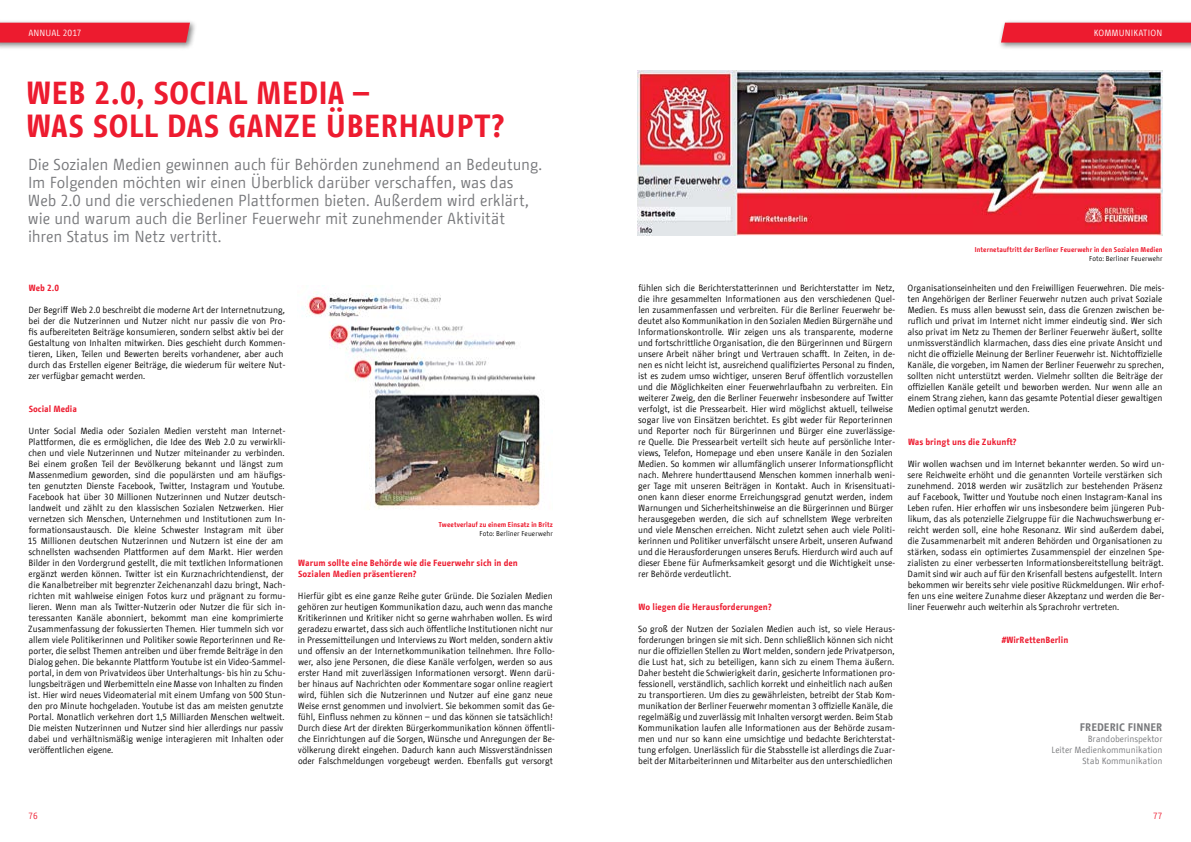
<style>
.page{position:relative;width:1191px;height:842px;background:#fff}
.page>*{position:absolute;margin:0;border:0;box-sizing:border-box;transform-origin:0 0}
.t1{font:700 32px/33px "BMF Change Sans Condensed";color:#ed1b2f}
.t2{font:16px/18px "BMF Change Sans Condensed";letter-spacing:-.005em;color:#77787b}
.t3{font:700 11px "BMF Change Sans Condensed";letter-spacing:-.005em;color:#77787b}
.t4{font:9px/11px "BMF Change Sans Condensed";color:#000}
.t5{font:700 9px/11px "BMF Change Sans Condensed";color:#ed1b2f}
.t6{font:9px/11px "BMF Change Sans Condensed";color:#77787b;text-align:right}
.t7{font:9px "BMF Change Sans Condensed";letter-spacing:.015em;color:#fff}
.t8{font:9px "BMF Change Sans Condensed";color:#ed1b2f}
.t9{font:700 7px "BMF Change";letter-spacing:.02em;color:#ed1b2f}
.t10{font:7px "BMF Change";letter-spacing:.015em;color:#000}
</style>
<div class="page">
<img style="left:637px;top:71px;width:525px;height:165px">
<img style="left:302px;top:291px;width:239px;height:218px">
<div style="left:0;top:19px;width:197px;height:31px;background:#000;opacity:.5"></div>
<div style="left:0;top:23px;width:190px;height:20px;background:#ed1b2f"></div>
<div style="left:997px;top:19px;width:194px;height:31px;background:#000;opacity:.5"></div>
<div style="left:1001px;top:23px;width:190px;height:20px;background:#ed1b2f"></div>
<p class="t7" style="left:28px;top:27px;width:55px">ANNUAL 2017</p>
<p class="t7" style="left:1093px;top:27px;width:70px">KOMMUNIKATION</p>
<h1 class="t1" style="left:26px;top:75px;width:479px">WEB 2.0, SOCIAL MEDIA –<br>WAS SOLL DAS GANZE ÜBERHAUPT?</h1>
<p class="t2" style="left:28px;top:155px;width:515px">Die Sozialen Medien gewinnen auch für Behörden zunehmend an Bedeutung.<br>Im Folgenden möchten wir einen Überblick darüber verschaffen, was das Web 2.0 und die verschiedenen Plattformen bieten. Außerdem wird erklärt, wie und warum auch die Berliner Feuerwehr mit zunehmender Aktivität ihren Status im Netz vertritt.</p>
<p class="t5" style="left:29px;top:282px;width:32px">Web 2.0</p>
<p class="t4" style="left:28px;top:304px;width:259px">Der Begriff Web 2.0 beschreibt die moderne Art der Internetnutzung, bei der die Nutzerinnen und Nutzer nicht nur passiv die von Pro&shy;fis aufbereiteten Beiträge konsumieren, sondern selbst aktiv bei der Gestaltung von Inhalten mitwirken. Dies geschieht durch Kommen&shy;tieren, Liken, Teilen und Bewerten bereits vorhandener, aber auch durch das Erstellen eigener Beiträge, die wiederum für weitere Nut&shy;zer verfügbar gemacht werden.</p>
<p class="t5" style="left:29px;top:403px;width:50px">Social Media</p>
<p class="t4" style="left:28px;top:425px;width:259px">Unter Social Media oder Sozialen Medien versteht man Internet-Plattformen, die es ermöglichen, die Idee des Web 2.0 zu verwirkli&shy;chen und viele Nutzerinnen und Nutzer miteinander zu verbinden.<br>Bei einem großen Teil der Bevölkerung bekannt und längst zum Massenmedium geworden, sind die populärsten und am häufigs&shy;ten genutzten Dienste Facebook, Twitter, Instagram und Youtube.<br>Facebook hat über 30 Millionen Nutzerinnen und Nutzer deutsch&shy;landweit und zählt zu den klassischen Sozialen Netzwerken. Hier vernetzen sich Menschen, Unternehmen und Institutionen zum In&shy;formationsaustausch. Die kleine Schwester Instagram mit über 15 Millionen deutschen Nutzerinnen und Nutzern ist eine der am schnellsten wachsenden Plattformen auf dem Markt. Hier werden Bilder in den Vordergrund gestellt, die mit textlichen Informationen ergänzt werden können. Twitter ist ein Kurznachrichtendienst, der die Kanalbetreiber mit begrenzter Zeichenanzahl dazu bringt, Nach&shy;richten mit wahlweise einigen Fotos kurz und prägnant zu formu&shy;lieren. Wenn man als Twitter-Nutzerin oder Nutzer die für sich in&shy;teressanten Kanäle abonniert, bekommt man eine komprimierte Zusammenfassung der fokussierten Themen. Hier tummeln sich vor allem viele Politikerinnen und Politiker sowie Reporterinnen und Re&shy;porter, die selbst Themen antreiben und über fremde Beiträge in den Dialog gehen. Die bekannte Plattform Youtube ist ein Video-Sammel&shy;portal, in dem von Privatvideos über Unterhaltungs- bis hin zu Schu&shy;lungsbeiträgen und Werbemitteln eine Masse von Inhalten zu finden ist. Hier wird neues Videomaterial mit einem Umfang von 500 Stun&shy;den pro Minute hochgeladen. Youtube ist das am meisten genutzte Portal. Monatlich verkehren dort 1,5 Milliarden Menschen weltweit.<br>Die meisten Nutzerinnen und Nutzer sind hier allerdings nur passiv dabei und verhältnismäßig wenige interagieren mit Inhalten oder veröffentlichen eigene.</p>
<p class="t9" style="left:438px;top:520px;width:116px">Tweetverlauf zu einem Einsatz in Britz</p>
<p class="t10" style="left:479px;top:529px;width:75px">Foto: Berliner Feuerwehr</p>
<p class="t5" style="left:298px;top:557px;width:221px">Warum sollte eine Behörde wie die Feuerwehr sich in den<br>Sozialen Medien präsentieren?</p>
<p class="t4" style="left:298px;top:590px;width:259px">Hierfür gibt es eine ganze Reihe guter Gründe. Die Sozialen Medien gehören zur heutigen Kommunikation dazu, auch wenn das manche Kritikerinnen und Kritiker nicht so gerne wahrhaben wollen. Es wird geradezu erwartet, dass sich auch öffentliche Institutionen nicht nur in Pressemitteilungen und Interviews zu Wort melden, sondern aktiv und offensiv an der Internetkommunikation teilnehmen. Ihre Follo&shy;wer, also jene Personen, die diese Kanäle verfolgen, werden so aus erster Hand mit zuverlässigen Informationen versorgt. Wenn darü&shy;ber hinaus auf Nachrichten oder Kommentare sogar online reagiert wird, fühlen sich die Nutzerinnen und Nutzer auf eine ganz neue Weise ernst genommen und involviert. Sie bekommen somit das Ge&shy;fühl, Einfluss nehmen zu können – und das können sie tatsächlich!<br>Durch diese Art der direkten Bürgerkommunikation können öffentli&shy;che Einrichtungen auf die Sorgen, Wünsche und Anregungen der Be&shy;völkerung direkt eingehen. Dadurch kann auch Missverständnissen oder Falschmeldungen vorgebeugt werden. Ebenfalls gut versorgt</p>
<p class="t4" style="left:638px;top:282px;width:259px">fühlen sich die Berichterstatterinnen und Berichterstatter im Netz, die ihre gesammelten Informationen aus den verschiedenen Quel&shy;len zusammenfassen und verbreiten. Für die Berliner Feuerwehr be&shy;deutet also Kommunikation in den Sozialen Medien Bürgernähe und Informationskontrolle. Wir zeigen uns als transparente, moderne und fortschrittliche Organisation, die den Bürgerinnen und Bürgern unsere Arbeit näher bringt und Vertrauen schafft. In Zeiten, in de&shy;nen es nicht leicht ist, ausreichend qualifiziertes Personal zu finden, ist es zudem umso wichtiger, unseren Beruf öffentlich vorzustellen und die Möglichkeiten einer Feuerwehrlaufbahn zu verbreiten. Ein weiterer Zweig, den die Berliner Feuerwehr insbesondere auf Twitter verfolgt, ist die Pressearbeit. Hier wird möglichst aktuell, teilweise sogar live von Einsätzen berichtet. Es gibt weder für Reporterinnen und Reporter noch für Bürgerinnen und Bürger eine zuverlässige&shy;re Quelle. Die Pressearbeit verteilt sich heute auf persönliche Inter&shy;views, Telefon, Homepage und eben unsere Kanäle in den Sozialen Medien. So kommen wir allumfänglich unserer Informationspflicht nach. Mehrere hunderttausend Menschen kommen innerhalb weni&shy;ger Tage mit unseren Beiträgen in Kontakt. Auch in Krisensituati&shy;onen kann dieser enorme Erreichungsgrad genutzt werden, indem Warnungen und Sicherheitshinweise an die Bürgerinnen und Bürger herausgegeben werden, die sich auf schnellstem Wege verbreiten und viele Menschen erreichen. Nicht zuletzt sehen auch viele Politi&shy;kerinnen und Politiker unverfälscht unsere Arbeit, unseren Aufwand und die Herausforderungen unseres Berufs. Hierdurch wird auch auf dieser Ebene für Aufmerksamkeit gesorgt und die Wichtigkeit unse&shy;rer Behörde verdeutlicht.</p>
<p class="t5" style="left:638px;top:601px;width:134px">Wo liegen die Herausforderungen?</p>
<p class="t4" style="left:638px;top:623px;width:259px">So groß der Nutzen der Sozialen Medien auch ist, so viele Heraus&shy;forderungen bringen sie mit sich. Denn schließlich können sich nicht nur die offiziellen Stellen zu Wort melden, sondern jede Privatperson, die Lust hat, sich zu beteiligen, kann sich zu einem Thema äußern.<br>Daher besteht die Schwierigkeit darin, gesicherte Informationen pro&shy;fessionell, verständlich, sachlich korrekt und einheitlich nach außen zu transportieren. Um dies zu gewährleisten, betreibt der Stab Kom&shy;munikation der Berliner Feuerwehr momentan 3 offizielle Kanäle, die regelmäßig und zuverlässig mit Inhalten versorgt werden. Beim Stab Kommunikation laufen alle Informationen aus der Behörde zusam&shy;men und nur so kann eine umsichtige und bedachte Berichterstat&shy;tung erfolgen. Unerlässlich für die Stabsstelle ist allerdings die Zuar&shy;beit der Mitarbeiterinnen und Mitarbeiter aus den unterschiedlichen</p>
<p class="t9" style="left:974px;top:245px;width:189px">Internetauftritt der Berliner Feuerwehr in den Sozialen Medien</p>
<p class="t10" style="left:1089px;top:254px;width:75px">Foto: Berliner Feuerwehr</p>
<p class="t4" style="left:907px;top:282px;width:259px">Organisationseinheiten und den Freiwilligen Feuerwehren. Die meis&shy;ten Angehörigen der Berliner Feuerwehr nutzen auch privat Soziale Medien. Es muss allen bewusst sein, dass die Grenzen zwischen be&shy;ruflich und privat im Internet nicht immer eindeutig sind. Wer sich also privat im Netz zu Themen der Berliner Feuerwehr äußert, sollte unmissverständlich klarmachen, dass dies eine private Ansicht und nicht die offizielle Meinung der Berliner Feuerwehr ist. Nichtoffizielle Kanäle, die vorgeben, im Namen der Berliner Feuerwehr zu sprechen, sollten nicht unterstützt werden. Vielmehr sollten die Beiträge der offiziellen Kanäle geteilt und beworben werden. Nur wenn alle an einem Strang ziehen, kann das gesamte Potential dieser gewaltigen Medien optimal genutzt werden.</p>
<p class="t5" style="left:908px;top:436px;width:110px">Was bringt uns die Zukunft?</p>
<p class="t4" style="left:907px;top:458px;width:259px">Wir wollen wachsen und im Internet bekannter werden. So wird un&shy;sere Reichweite erhöht und die genannten Vorteile verstärken sich zunehmend. 2018 werden wir zusätzlich zur bestehenden Präsenz auf Facebook, Twitter und Youtube noch einen Instagram-Kanal ins Leben rufen. Hier erhoffen wir uns insbesondere beim jüngeren Pub&shy;likum, das als potenzielle Zielgruppe für die Nachwuchswerbung er&shy;reicht werden soll, eine hohe Resonanz. Wir sind außerdem dabei, die Zusammenarbeit mit anderen Behörden und Organisationen zu stärken, sodass ein optimiertes Zusammenspiel der einzelnen Spe&shy;zialisten zu einer verbesserten Informationsbereitstellung beiträgt.<br>Damit sind wir auch auf für den Krisenfall bestens aufgestellt. Intern bekommen wir bereits sehr viele positive Rückmeldungen. Wir erhof&shy;fen uns eine weitere Zunahme dieser Akzeptanz und werden die Ber&shy;liner Feuerwehr auch weiterhin als Sprachrohr vertreten.</p>
<p class="t5" style="left:1001px;top:634px;width:68px">#WirRettenBerlin</p>
<p class="t3" style="left:1080px;top:720px;width:84px">FREDERIC FINNER</p>
<p class="t6" style="left:1051px;top:733px;width:112px">Brandoberinspektor<br>Leiter Medienkommunikation<br>Stab Kommunikation</p>
<p class="t8" style="left:28px;top:810px;width:11px">76</p>
<p class="t8" style="left:1153px;top:810px;width:11px">77</p>
</div>
